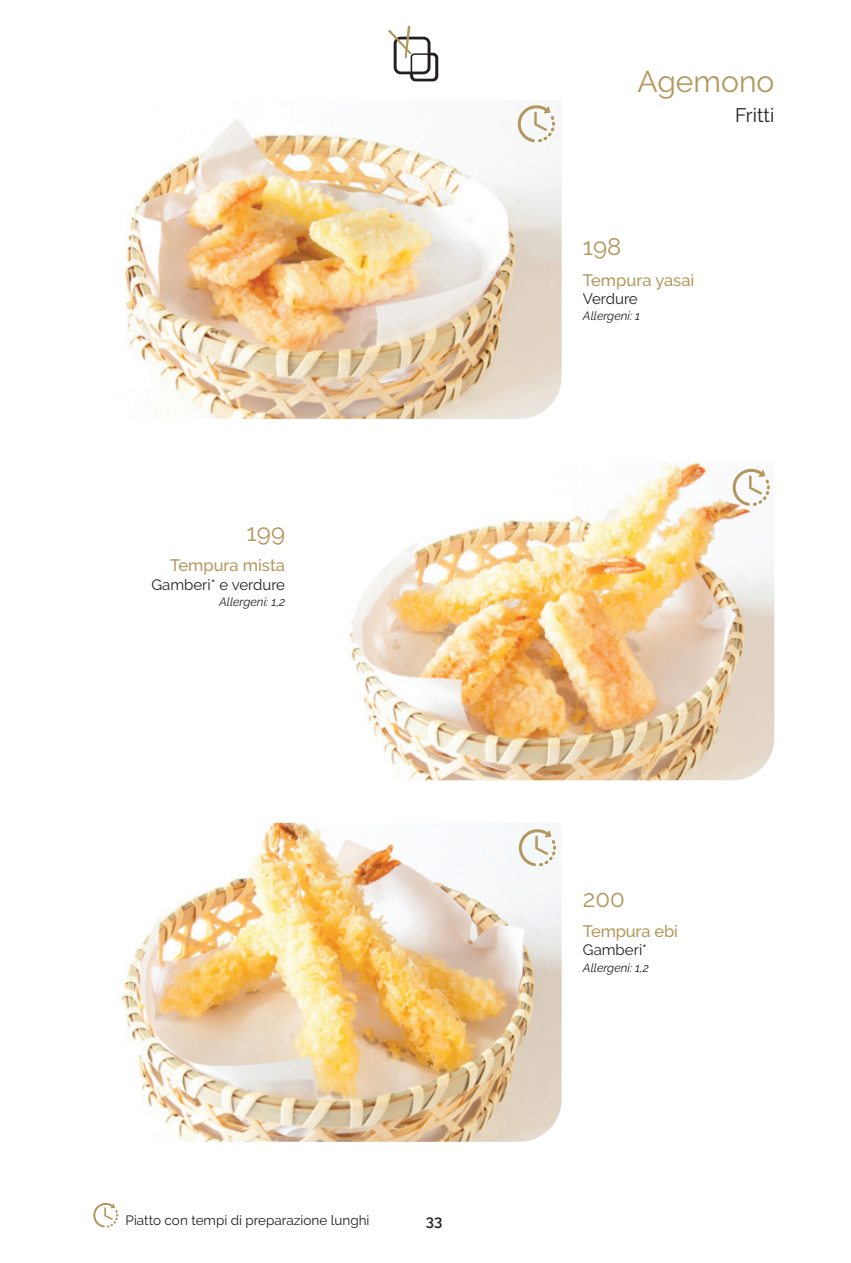
<style>
.page{position:relative;width:851px;height:1263px;background:#fff}
.page>*{position:absolute;margin:0;border:0;box-sizing:border-box;transform-origin:0 0}
.t1{font:30px "Raleway";color:#b3975c}
.t2{font:24px "Raleway";color:#b3975c}
.t3{font:19.5px "Raleway";color:#231f20}
.t4{font:500 16.5px "Raleway";color:#b3975c}
.t5{font:15px "Raleway";color:#231f20}
.t6{font:600 15px "Raleway";color:#231f20}
.t7{font:13.5px "Raleway";color:#231f20}
.t8{font:italic 12px "Raleway";color:#231f20}
</style>
<div class="page">
<img style="left:124px;top:118px;width:437px;height:301px">
<img style="left:349px;top:462px;width:425px;height:318px">
<img style="left:119px;top:823px;width:442px;height:319px">
<svg style="left:517px;top:105px;width:38px;height:37px"></svg>
<svg style="left:518px;top:829px;width:38px;height:37px"></svg>
<svg style="left:93px;top:1203px;width:25px;height:24px"></svg>
<svg style="left:732px;top:468px;width:37px;height:38px"></svg>
<svg style="left:388px;top:26px;width:51px;height:57px"></svg>
<p class="t2" style="left:246px;top:519px;width:40px">199</p>
<h3 class="t4" style="left:170px;top:556px;width:116px">Tempura mista</h3>
<p class="t5" style="left:151px;top:575px;width:135px">Gamberi* e verdure</p>
<p class="t8" style="left:219px;top:595px;width:67px">Allergeni: 1,2</p>
<p class="t7" style="left:126px;top:1212px;width:245px">Piatto con tempi di preparazione lunghi</p>
<p class="t6" style="left:425px;top:1212px;width:18px">33</p>
<p class="t1" style="left:637px;top:64px;width:138px">Agemono</p>
<p class="t3" style="left:735px;top:104px;width:41px">Fritti</p>
<p class="t2" style="left:583px;top:233px;width:40px">198</p>
<p class="t4" style="left:583px;top:270px;width:113px">Tempura yasai</p>
<p class="t5" style="left:583px;top:290px;width:56px">Verdure</p>
<p class="t8" style="left:583px;top:309px;width:59px">Allergeni: 1</p>
<p class="t2" style="left:583px;top:885px;width:43px">200</p>
<p class="t4" style="left:583px;top:921px;width:96px">Tempura ebi</p>
<p class="t5" style="left:583px;top:941px;width:66px">Gamberi*</p>
<p class="t8" style="left:583px;top:960px;width:67px">Allergeni: 1,2</p>
</div>
